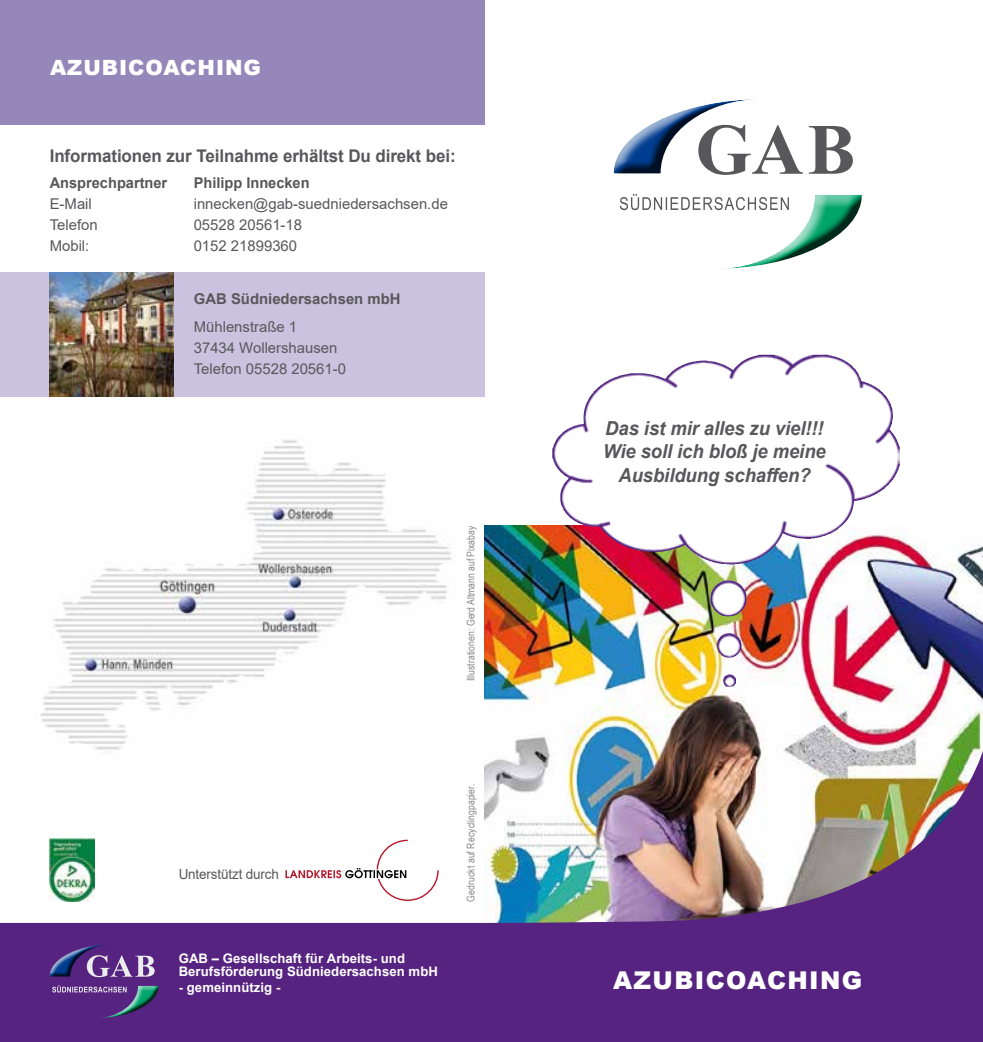
<style>
.page{position:relative;width:983px;height:1042px;background:#fff}
.page>*{position:absolute;margin:0;border:0;box-sizing:border-box;transform-origin:0 0}
.t1{font:900 24.5px "Arial";letter-spacing:.055em;color:#fff}
.t2{font:900 21px "Arial";letter-spacing:.045em;color:#fff}
.t3{font:italic 700 19.25px/23.1px "Arial";letter-spacing:-.005em;color:#58585a;text-align:center;scale:.96 1}
.t4{font:700 17.5px "Arial";letter-spacing:-.005em;color:#58585a}
.t5{font:14.88px/21px "Arial";color:#58585a}
.t6{font:700 14.88px "Arial";color:#58585a}
.t7{font:14px "Arial";letter-spacing:-.01em;color:#58585a;scale:.96 1}
.t8{font:700 13.12px/13.1px "Arial";letter-spacing:.005em;color:#fff}
.t9{font:10.5px "Arial Narrow";letter-spacing:.01em;color:#87888a}
</style>
<div class="page">
<img style="left:484px;top:526px;width:498px;height:131px">
<img style="left:52px;top:439px;width:400px;height:218px">
<div style="left:0;top:0;width:484px;height:124px;background:#9687ba"></div>
<img style="left:0;top:657px;width:982px;height:385px">
<svg style="left:613px;top:99px;width:239px;height:76px"></svg>
<svg style="left:619px;top:194px;width:242px;height:75px"></svg>
<img style="left:49px;top:838px;width:45px;height:64px">
<div style="left:49px;top:943px;width:66px;height:35px;background:#572381"></div>
<div style="left:93px;top:985px;width:66px;height:36px;background:#572381"></div>
<svg style="left:50px;top:944px;width:105px;height:33px"></svg>
<svg style="left:52px;top:985px;width:106px;height:33px"></svg>
<div style="left:0;top:273px;width:484px;height:124px;background:#cac2de"></div>
<img style="left:50px;top:273px;width:124px;height:124px">
<img style="left:552px;top:355px;width:206px;height:118px">
<svg style="left:285px;top:839px;width:153px;height:62px"></svg>
<h2 class="t2" style="left:50px;top:52px;width:212px">AZUBICOACHING</h2>
<p class="t4" style="left:50px;top:143px;width:407px">Informationen zur Teilnahme erhältst Du direkt bei:</p>
<p class="t6" style="left:50px;top:172px;width:119px">Ansprechpartner</p>
<p class="t6" style="left:194px;top:172px;width:117px">Philipp Innecken</p>
<p class="t5" style="left:50px;top:193px;width:44px">E-Mail</p>
<p class="t5" style="left:194px;top:193px;width:256px">innecken@gab-suedniedersachsen.de</p>
<p class="t5" style="left:50px;top:214px;width:49px">Telefon</p>
<p class="t5" style="left:194px;top:214px;width:110px">05528 20561-18</p>
<p class="t5" style="left:50px;top:235px;width:41px">Mobil:</p>
<p class="t5" style="left:194px;top:235px;width:105px">0152 21899360</p>
<p class="t6" style="left:194px;top:288px;width:208px">GAB Südniedersachsen mbH</p>
<p class="t5" style="left:194px;top:316px;width:154px">Mühlenstraße 1<br>37434 Wollershausen<br>Telefon 05528 20561-0</p>
<p class="t9" style="left:463px;top:681px;width:157px;rotate:-90deg">Illustrationen: Gerd Altmann auf Pixabay</p>
<p class="t7" style="left:179px;top:864px;width:106px">Unterstützt durch</p>
<p class="t8" style="left:179px;top:952px;width:261px">GAB – Gesellschaft für Arbeits- und<br>Berufsförderung Südniedersachsen mbH</p>
<p class="t8" style="left:179px;top:981px;width:103px">- gemeinnützig -</p>
<p class="t9" style="left:463px;top:901px;width:119px;rotate:-90deg">Gedruckt auf Recyclingpapier.</p>
<p class="t3" style="left:603px;top:417px;width:233px">Das ist mir alles zu viel!!!<br>Wie soll ich bloß je meine<br>Ausbildung schaffen?</p>
<h1 class="t1" style="left:613px;top:962px;width:250px">AZUBICOACHING</h1>
</div>
